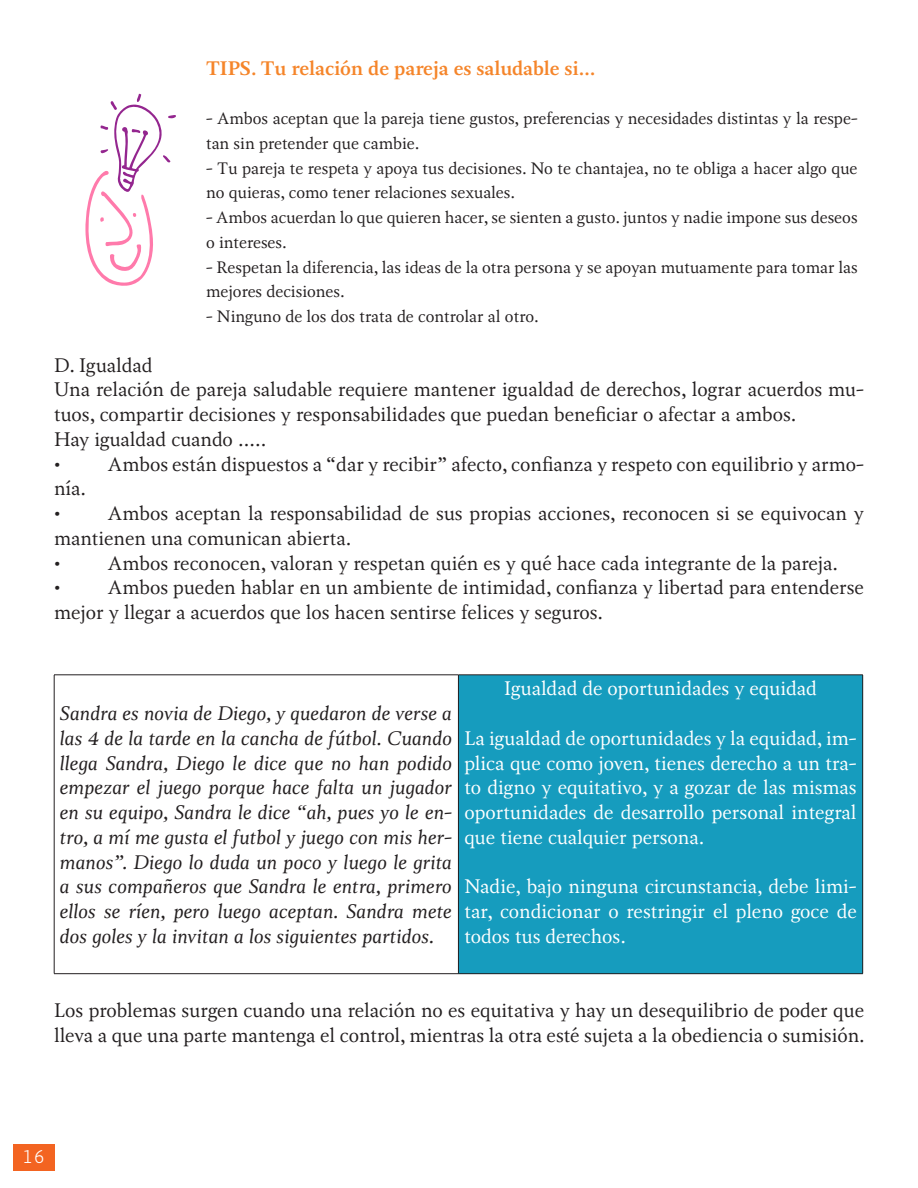
<style>
.page{position:relative;width:918px;height:1188px;background:#fff}
.page>*{position:absolute;margin:0;border:0;box-sizing:border-box;transform-origin:0 0}
.Texto_corrido{font:19.5px/24.8px "Soberana Texto";color:#231f20}
.Texto_corrido-2{font:italic 19.5px/24.8px "Soberana Texto";color:#231f20;text-align:justify}
.Texto_corrido-3{font:19.5px/24.8px "Soberana Texto";color:#fff;text-align:justify}
.Texto_corrido-4{font:700 19.5px "Soberana Texto";color:#f5852a}
.t1{font:300 18px "Soberana Sans";color:#fff}
.Texto_corrido-5{font:16.5px/24.8px "Soberana Texto";color:#231f20}
</style>
<div class="page">
<div style="left:13px;top:1145px;width:42px;height:26px;background:#f36421"></div>
<div style="left:458px;top:675px;width:405px;height:299px;background:#169cbe"></div>
<hr style="left:54px;top:675px;width:404px;height:1px;background:#231f20">
<hr style="left:54px;top:675px;width:1px;height:299px;background:#231f20">
<hr style="left:54px;top:973px;width:404px;height:1px;background:#231f20">
<hr style="left:458px;top:675px;width:405px;height:1px;background:#231f20">
<hr style="left:458px;top:675px;width:1px;height:299px;background:#231f20">
<hr style="left:862px;top:675px;width:1px;height:299px;background:#231f20">
<hr style="left:458px;top:973px;width:405px;height:1px;background:#231f20">
<svg style="left:85px;top:94px;width:91px;height:192px"></svg>
<p class="Texto_corrido-4" style="left:206px;top:56px;width:391px">TIPS. Tu relación de pareja es saludable si…</p>
<p class="Texto_corrido-5" style="left:206px;top:106px;width:653px">- Ambos aceptan que la pareja tiene gustos, preferencias y necesidades distintas y la respe&shy;tan sin pretender que cambie.</p>
<p class="Texto_corrido-5" style="left:206px;top:155px;width:653px">- Tu pareja te respeta y apoya tus decisiones. No te chantajea, no te obliga a hacer algo que no quieras, como tener relaciones sexuales.</p>
<p class="Texto_corrido-5" style="left:206px;top:205px;width:653px">- Ambos acuerdan lo que quieren hacer, se sienten a gusto. juntos y nadie impone sus deseos o intereses.</p>
<p class="Texto_corrido-5" style="left:206px;top:254px;width:653px">- Respetan la diferencia, las ideas de la otra persona y se apoyan mutuamente para tomar las mejores decisiones.</p>
<p class="Texto_corrido-5" style="left:206px;top:304px;width:334px">- Ninguno de los dos trata de controlar al otro.</p>
<p class="Texto_corrido" style="left:54px;top:352px;width:100px">D. Igualdad</p>
<p class="Texto_corrido" style="left:54px;top:377px;width:811px">Una relación de pareja saludable requiere mantener igualdad de derechos, lograr acuerdos mu&shy;tuos, compartir decisiones y responsabilidades que puedan beneficiar o afectar a ambos.</p>
<p class="Texto_corrido" style="left:54px;top:427px;width:214px">Hay igualdad cuando …..</p>
<p class="Texto_corrido" style="left:54px;top:451px;width:8px">•</p>
<p class="Texto_corrido" style="left:108px;top:451px;width:758px">Ambos están dispuestos a “dar y recibir” afecto, confianza y respeto con equilibrio y armo-</p>
<p class="Texto_corrido" style="left:54px;top:476px;width:34px">nía.</p>
<p class="Texto_corrido" style="left:54px;top:501px;width:8px">•</p>
<p class="Texto_corrido" style="left:54px;top:501px;width:812px;text-indent:54px">Ambos aceptan la responsabilidad de sus propias acciones, reconocen si se equivocan y mantienen una comunican abierta.</p>
<p class="Texto_corrido" style="left:54px;top:550px;width:8px">•</p>
<p class="Texto_corrido" style="left:108px;top:550px;width:732px">Ambos reconocen, valoran y respetan quién es y qué hace cada integrante de la pareja.</p>
<p class="Texto_corrido" style="left:54px;top:575px;width:8px">•</p>
<p class="Texto_corrido" style="left:54px;top:575px;width:811px;text-indent:54px">Ambos pueden hablar en un ambiente de intimidad, confianza y libertad para entenderse mejor y llegar a acuerdos que los hacen sentirse felices y seguros.</p>
<p class="Texto_corrido-2" style="left:60px;top:701px;width:394px">Sandra es novia de Diego, y quedaron de verse a las 4 de la tarde en la cancha de fútbol. Cuando llega Sandra, Diego le dice que no han podido empezar el juego porque hace falta un jugador en su equipo, Sandra le dice “ah, pues yo le en&shy;tro, a mí me gusta el futbol y juego con mis her&shy;manos”. Diego lo duda un poco y luego le grita a sus compañeros que Sandra le entra, primero ellos se ríen, pero luego aceptan. Sandra mete dos goles y la invitan a los siguientes partidos.</p>
<p class="Texto_corrido-3" style="left:504px;top:676px;width:314px">Igualdad de oportunidades y equidad</p>
<p class="Texto_corrido-3" style="left:464px;top:726px;width:394px">La igualdad de oportunidades y la equidad, im&shy;plica que como joven, tienes derecho a un tra&shy;to digno y equitativo, y a gozar de las mismas oportunidades de desarrollo personal integral que tiene cualquier persona.</p>
<p class="Texto_corrido-3" style="left:464px;top:874px;width:394px">Nadie, bajo ninguna circunstancia, debe limi&shy;tar, condicionar o restringir el pleno goce de todos tus derechos.</p>
<p class="Texto_corrido" style="left:54px;top:998px;width:812px">Los problemas surgen cuando una relación no es equitativa y hay un desequilibrio de poder que lleva a que una parte mantenga el control, mientras la otra esté sujeta a la obediencia o sumisión.</p>
<p class="t1" style="left:22px;top:1144px;width:25px">16</p>
</div>
